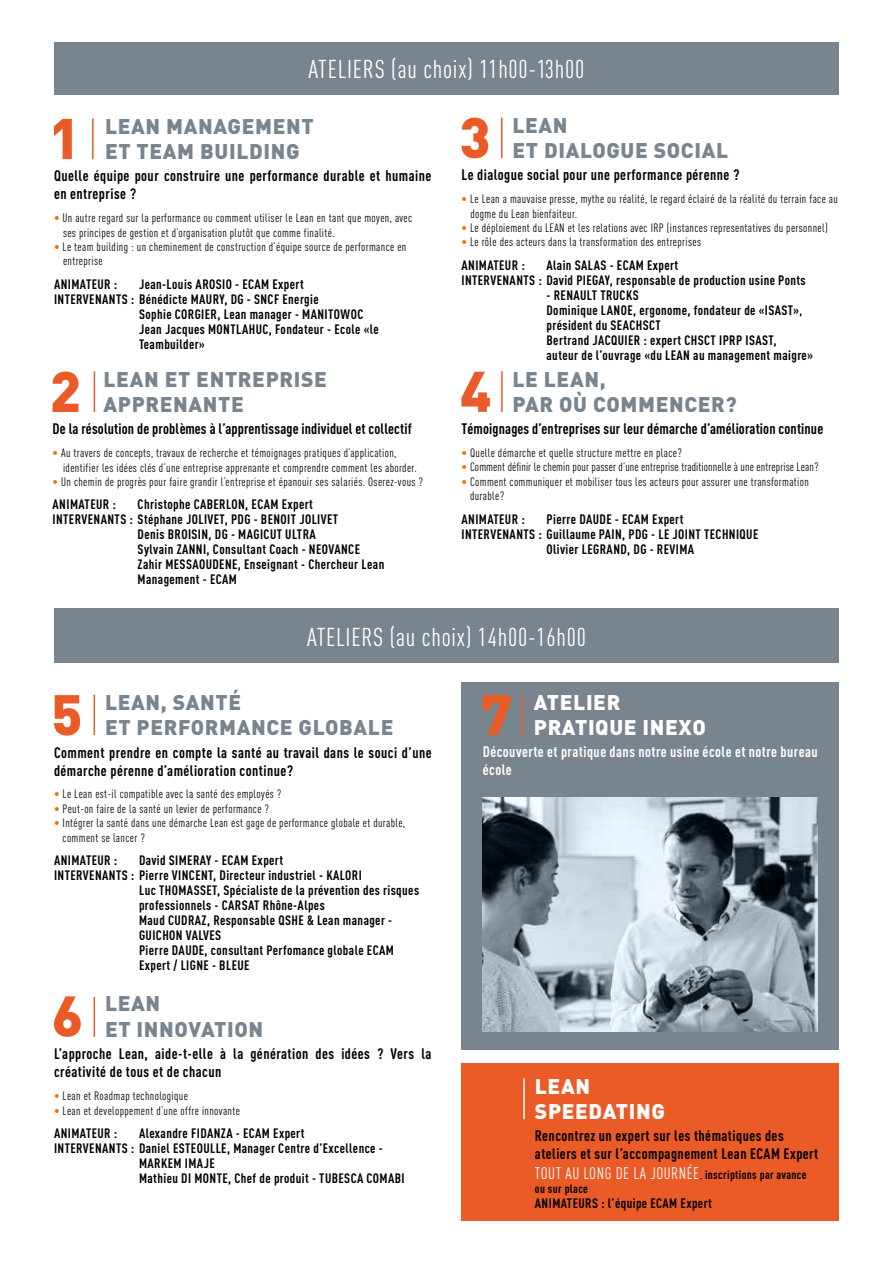
<style>
.page{position:relative;width:893px;height:1263px;background:#fff}
.page>*{position:absolute;margin:0;border:0;box-sizing:border-box;transform-origin:0 0}
.t1{font:900 56.4px "DIN";color:#eb5b27}
.t2{font:25.5px "DIN Cond";letter-spacing:.03em;color:#fff}
.t3{font:900 21px/25.2px "DIN";letter-spacing:.03em;color:#78848e}
.t4{font:900 21px/25.2px "DIN";letter-spacing:.03em;color:#fff}
.t5{font:16.5px "DIN Cond";letter-spacing:.03em;color:#fff}
.t6{font:700 15px/18px "DIN Cond";letter-spacing:.03em;color:#000}
.t7{font:700 15px "DIN Cond";letter-spacing:.01em;color:#000}
.t8{font:700 15px/18px "DIN Cond";letter-spacing:.03em;color:#fff}
.t9{font:700 13.5px/15px "DIN Cond";letter-spacing:.03em;color:#000}
.t10{font:12px/14.4px "DIN Cond";letter-spacing:.03em;color:#000}
.t11{font:12px "DIN Cond";letter-spacing:.01em;color:#000}
.t12{font:700 12px "DIN Cond";letter-spacing:.03em;color:#000}
.s1{color:#ee7203}
.s2{font-size:12px}
.s3{font-size:12px;color:#000}
.s4{font-weight:700;font-size:12px;color:#000}
</style>
<div class="page">
<div style="left:461px;top:1063px;width:378px;height:157px;background:#eb5b27"></div>
<hr style="left:523px;top:1078px;width:2px;height:41px;background:#fff">
<hr style="left:92px;top:118px;width:2px;height:41px;background:#eb5b27">
<hr style="left:501px;top:118px;width:1px;height:40px;background:#eb5b27">
<hr style="left:94px;top:695px;width:1px;height:40px;background:#eb5b27">
<hr style="left:94px;top:997px;width:1px;height:40px;background:#eb5b27">
<hr style="left:94px;top:371px;width:1px;height:41px;background:#eb5b27">
<hr style="left:501px;top:371px;width:2px;height:41px;background:#eb5b27">
<div style="left:54px;top:42px;width:785px;height:53px;background:#78848e"></div>
<div style="left:54px;top:609px;width:785px;height:54px;background:#78848e"></div>
<div style="left:461px;top:682px;width:378px;height:368px;background:#78848e"></div>
<hr style="left:521px;top:694px;width:2px;height:41px;background:#eb5b27">
<img style="left:483px;top:797px;width:335px;height:234px">
<h2 class="t2" style="left:309px;top:54px;width:277px">ATELIERS (au choix) 11h00-13h00</h2>
<h1 class="t1" style="left:49px;top:101px;width:33px">1</h1>
<h3 class="t3" style="left:105px;top:113px;width:210px">LEAN MANAGEMENT<br>ET TEAM BUILDING</h3>
<p class="t6" style="left:54px;top:167px;width:379px">Quelle équipe pour construire une performance durable et humaine en entreprise ?</p>
<p class="t10" style="left:63px;top:211px;width:351px;text-indent:-9px"><span class="s1">•</span> Un autre regard sur la performance ou comment utiliser le Lean en tant que moyen, avec ses principes de gestion et d’organisation plutôt que comme finalité.</p>
<p class="t10" style="left:63px;top:239px;width:345px;text-indent:-9px"><span class="s1">•</span> Le team building : un cheminement de construction d’équipe source de performance en entreprise</p>
<p class="t9" style="left:54px;top:276px;width:65px">ANIMATEUR :</p>
<p class="t9" style="left:139px;top:276px;width:166px">Jean-Louis AROSIO - ECAM Expert</p>
<p class="t9" style="left:54px;top:291px;width:266px">INTERVENANTS : Bénédicte MAURY, DG - SNCF Energie</p>
<p class="t9" style="left:139px;top:306px;width:226px">Sophie CORGIER, Lean manager - MANITOWOC</p>
<p class="t9" style="left:139px;top:321px;width:241px">Jean Jacques MONTLAHUC, Fondateur - Ecole «le</p>
<p class="t9" style="left:139px;top:336px;width:67px">Teambuilder»</p>
<h1 class="t1" style="left:50px;top:354px;width:33px">2</h1>
<h3 class="t3" style="left:104px;top:365px;width:225px">LEAN ET ENTREPRISE<br>APPRENANTE</h3>
<p class="t7" style="left:53px;top:420px;width:361px">De la résolution de problèmes à l’apprentissage individuel et collectif</p>
<p class="t10" style="left:63px;top:446px;width:355px;text-indent:-10px"><span class="s1">•</span> Au travers de concepts, travaux de recherche et témoignages pratiques d’application, identifier les idées clés d’une entreprise apprenante et comprendre comment les aborder.</p>
<p class="t10" style="left:53px;top:474px;width:372px"><span class="s1">•</span> Un chemin de progrès pour faire grandir l’entreprise et épanouir ses salariés. Oserez-vous ?</p>
<p class="t9" style="left:53px;top:497px;width:65px">ANIMATEUR :</p>
<p class="t9" style="left:138px;top:497px;width:177px">Christophe CABERLON, ECAM Expert</p>
<p class="t9" style="left:53px;top:512px;width:287px">INTERVENANTS : Stéphane JOLIVET, PDG - BENOIT JOLIVET</p>
<p class="t9" style="left:138px;top:527px;width:180px">Denis BROISIN, DG - MAGICUT ULTRA</p>
<p class="t9" style="left:138px;top:542px;width:224px">Sylvain ZANNI, Consultant Coach - NEOVANCE</p>
<p class="t9" style="left:138px;top:557px;width:248px">Zahir MESSAOUDENE, Enseignant - Chercheur Lean</p>
<p class="t9" style="left:138px;top:572px;width:101px">Management - ECAM</p>
<h1 class="t1" style="left:459px;top:100px;width:33px">3</h1>
<h3 class="t3" style="left:512px;top:111px;width:217px">LEAN<br>ET DIALOGUE SOCIAL</h3>
<p class="t6" style="left:461px;top:165px;width:279px">Le dialogue social pour une performance pérenne ?</p>
<p class="t10" style="left:470px;top:192px;width:369px;text-indent:-9px"><span class="s1">•</span> Le Lean a mauvaise presse, mythe ou réalité, le regard éclairé de la réalité du terrain face au dogme du Lean bienfaiteur.</p>
<p class="t10" style="left:461px;top:220px;width:368px"><span class="s1">•</span> Le déploiement du LEAN et les relations avec IRP (instances representatives du personnel)</p>
<p class="t10" style="left:461px;top:235px;width:241px"><span class="s1">•</span> Le rôle des acteurs dans la transformation des entreprises</p>
<p class="t9" style="left:461px;top:257px;width:65px">ANIMATEUR :</p>
<p class="t9" style="left:461px;top:257px;width:346px;text-indent:85px">Alain SALAS - ECAM Expert<br>INTERVENANTS : David PIEGAY, responsable de production usine Ponts</p>
<p class="t9" style="left:546px;top:287px;width:268px">- RENAULT TRUCKS<br>Dominique LANOE, ergonome, fondateur de «ISAST»<span class="s2">, </span>président du SEACHSCT<br>Bertrand JACQUIER : expert CHSCT IPRP ISAST,<br>auteur de l’ouvrage «du LEAN au management maigre»</p>
<h1 class="t1" style="left:460px;top:354px;width:33px">4</h1>
<h3 class="t3" style="left:512px;top:365px;width:226px">LE LEAN,<br>PAR OÙ COMMENCER?</h3>
<p class="t7" style="left:461px;top:420px;width:363px">Témoignages d’entreprises sur leur démarche d’amélioration continue</p>
<p class="t10" style="left:461px;top:445px;width:222px"><span class="s1">•</span> Quelle démarche et quelle structure mettre en place?</p>
<p class="t11" style="left:461px;top:460px;width:359px"><span class="s1">•</span> Comment définir le chemin pour passer d’une entreprise traditionnelle à une entreprise Lean?</p>
<p class="t10" style="left:470px;top:474px;width:340px;text-indent:-9px"><span class="s1">•</span> Comment communiquer et mobiliser tous les acteurs pour assurer une transformation durable?</p>
<p class="t9" style="left:461px;top:511px;width:65px">ANIMATEUR :</p>
<p class="t9" style="left:546px;top:511px;width:138px">Pierre DAUDE - ECAM Expert</p>
<p class="t9" style="left:461px;top:526px;width:298px">INTERVENANTS : Guillaume PAIN, PDG - LE JOINT TECHNIQUE</p>
<p class="t9" style="left:546px;top:541px;width:149px">Olivier LEGRAND, DG - REVIMA</p>
<h2 class="t2" style="left:307px;top:622px;width:280px">ATELIERS (au choix) 14h00-16h00</h2>
<h1 class="t1" style="left:51px;top:677px;width:33px">5</h1>
<h3 class="t3" style="left:105px;top:689px;width:290px">LEAN, SANTÉ<br>ET PERFORMANCE GLOBALE</h3>
<p class="t6" style="left:54px;top:743px;width:379px">Comment prendre en compte la santé au travail dans le souci d’une démarche pérenne d’amélioration continue?</p>
<p class="t10" style="left:54px;top:787px;width:229px"><span class="s1">•</span> Le Lean est-il compatible avec la santé des employés ?</p>
<p class="t10" style="left:54px;top:801px;width:217px"><span class="s1">•</span> Peut-on faire de la santé un levier de performance ?</p>
<p class="t10" style="left:63px;top:816px;width:344px;text-indent:-9px"><span class="s1">•</span> Intégrer la santé dans une démarche Lean est gage de performance globale et durable, comment se lancer ?</p>
<p class="t9" style="left:54px;top:852px;width:65px">ANIMATEUR :</p>
<p class="t9" style="left:139px;top:852px;width:146px">David SIMERAY - ECAM Expert</p>
<p class="t9" style="left:54px;top:867px;width:309px">INTERVENANTS : Pierre VINCENT, Directeur industriel - KALORI</p>
<p class="t9" style="left:139px;top:882px;width:282px">Luc THOMASSET, Spécialiste de la prévention des risques</p>
<p class="t9" style="left:139px;top:897px;width:187px">professionnels - CARSAT Rhône-Alpes</p>
<p class="t9" style="left:139px;top:912px;width:255px">Maud CUDRAZ, Responsable QSHE &amp; Lean manager -</p>
<p class="t9" style="left:139px;top:927px;width:84px">GUICHON VALVES</p>
<p class="t9" style="left:139px;top:942px;width:256px">Pierre DAUDE, consultant Perfomance globale ECAM</p>
<p class="t9" style="left:139px;top:957px;width:112px">Expert / LIGNE - BLEUE</p>
<h1 class="t1" style="left:52px;top:978px;width:33px">6</h1>
<h3 class="t3" style="left:105px;top:990px;width:160px">LEAN<br>ET INNOVATION</h3>
<p class="t6" style="left:54px;top:1044px;width:379px">L’approche Lean, aide-t-elle à la génération des idées ? Vers la créativité de tous et de chacun</p>
<p class="t10" style="left:54px;top:1088px;width:135px"><span class="s1">•</span> Lean et Roadmap technologique</p>
<p class="t10" style="left:54px;top:1103px;width:187px"><span class="s1">•</span> Lean et developpement d’une offre innovante</p>
<p class="t9" style="left:54px;top:1125px;width:65px">ANIMATEUR :</p>
<p class="t9" style="left:139px;top:1125px;width:167px">Alexandre FIDANZA - ECAM Expert</p>
<p class="t9" style="left:54px;top:1140px;width:330px">INTERVENANTS : Daniel ESTEOULLE, Manager Centre d’Excellence -</p>
<p class="t9" style="left:139px;top:1155px;width:77px">MARKEM IMAJE</p>
<p class="t9" style="left:139px;top:1170px;width:267px">Mathieu DI MONTE, Chef de produit - TUBESCA COMABI</p>
<h1 class="t1" style="left:481px;top:677px;width:33px">7</h1>
<h3 class="t4" style="left:534px;top:689px;width:173px">ATELIER<br>PRATIQUE INEXO</h3>
<p class="t8" style="left:483px;top:743px;width:336px">Découverte et pratique dans notre usine école et notre bureau école</p>
<h3 class="t4" style="left:535px;top:1072px;width:132px">LEAN<br>SPEEDATING</h3>
<p class="t6" style="left:535px;top:1126px;width:285px">Rencontrez un expert sur les thématiques des ateliers et sur l’accompagnement Lean ECAM Expert</p>
<p class="t5" style="left:535px;top:1163px;width:273px">TOUT AU LONG DE LA JOURNÉE<span class="s3">,</span> <span class="s4">inscriptions par avance</span></p>
<p class="t12" style="left:535px;top:1182px;width:55px">ou sur place</p>
<p class="t9" style="left:535px;top:1195px;width:178px">ANIMATEURS : l’équipe ECAM Expert</p>
</div>
